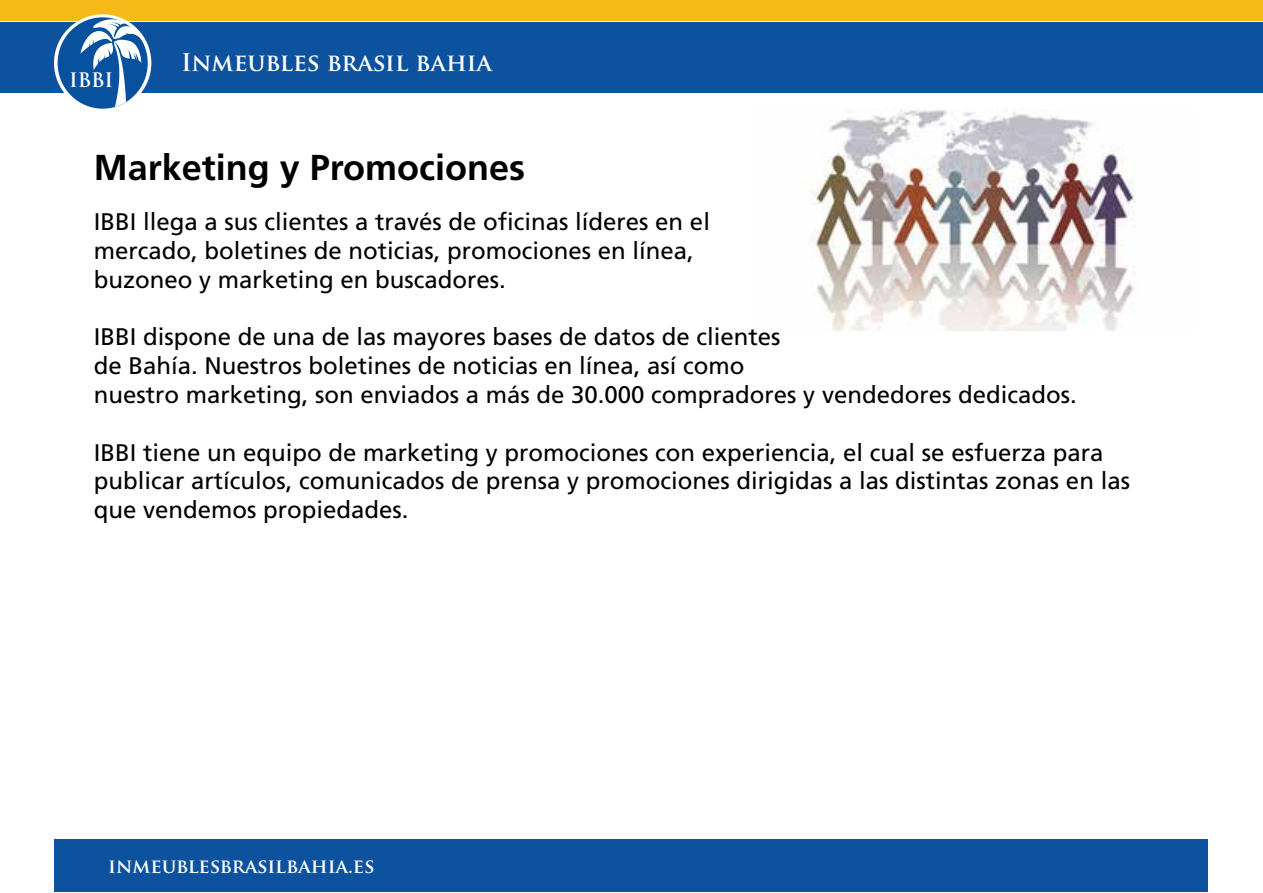
<style>
.page{position:relative;width:1263px;height:893px;background:#fff}
.page>*{position:absolute;margin:0;border:0;box-sizing:border-box;transform-origin:0 0}
.t1{font:700 36px "Frutiger LT";color:#000}
.t2{font:24px/28.8px "Frutiger LT";color:#000}
.t3{font:700 24px "Trajan Pro";color:#fff}
.t4{font:700 19.5px "Trajan Pro";color:#fff}
</style>
<div class="page">
<div style="left:54px;top:840px;width:1154px;height:52px;background:#0d529f"></div>
<div style="left:0;top:0;width:1263px;height:21px;background:#f5ba18"></div>
<div style="left:0;top:22px;width:1263px;height:71px;background:#0d529f"></div>
<img style="left:811px;top:108px;width:324px;height:222px">
<svg style="left:54px;top:14px;width:97px;height:98px"></svg>
<div style="left:58px;top:17px;width:90px;height:92px;background:#07519f;border-radius:50%"></div>
<svg style="left:80px;top:19px;width:63px;height:88px"></svg>
<p class="t4" style="left:69px;top:68px;width:46px">IBBI</p>
<p class="t3" style="left:181px;top:48px;width:312px">Inmeubles brasil bahia</p>
<h1 class="t1" style="left:94px;top:146px;width:433px">Marketing y Promociones</h1>
<p class="t2" style="left:94px;top:208px;width:618px">IBBI llega a sus clientes a través de oficinas líderes en el mercado, boletines de noticias, promociones en línea, buzoneo y marketing en buscadores.</p>
<p class="t2" style="left:94px;top:323px;width:984px">IBBI dispone de una de las mayores bases de datos de clientes<br>de Bahía. Nuestros boletines de noticias en línea, así como<br>nuestro marketing, son enviados a más de 30.000 compradores y vendedores dedicados.</p>
<p class="t2" style="left:94px;top:438px;width:1038px">IBBI tiene un equipo de marketing y promociones con experiencia, el cual se esfuerza para publicar artículos, comunicados de prensa y promociones dirigidas a las distintas zonas en las que vendemos propiedades.</p>
<p class="t4" style="left:108px;top:854px;width:268px">inmeublesbrasilbahia.es</p>
</div>
